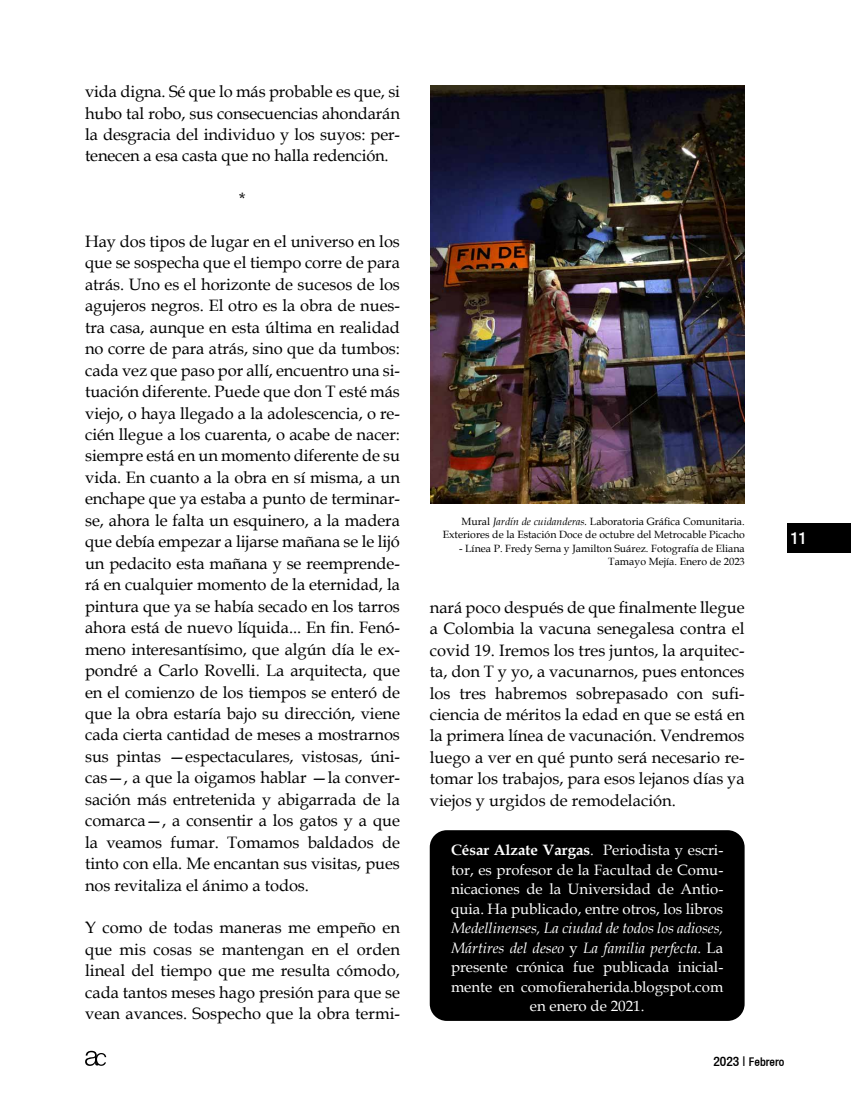
<style>
.page{position:relative;width:851px;height:1106px;background:#fff}
.page>*{position:absolute;margin:0;border:0;box-sizing:border-box;transform-origin:0 0}
.t1{font:500 condensed 16.95px "Helvetica 67";color:#fff}
.t2{font:16.5px/21.5px "Book Antiqua";letter-spacing:-.005em;color:#000;text-align:justify}
.t3{font:15px/19.5px "Book Antiqua";color:#fff;text-align:justify}
.t4{font:500 condensed 12px "Helvetica 67";color:#000}
.t5{font:10.5px/13.5px "Book Antiqua";color:#000;text-align:right}
.s1{font-style:italic}
.s2{font-weight:700}
.s3{font-size:13.5px}
</style>
<div class="page">
<div style="left:787px;top:523px;width:63px;height:29px;background:#000"></div>
<svg style="left:85px;top:1050px;width:21px;height:15px"></svg>
<div style="left:429px;top:830px;width:315px;height:190px;background:#000;border-radius:17px"></div>
<img style="left:430px;top:85px;width:314px;height:419px">
<p class="t2" style="left:85px;top:80px;width:316px">vida digna. Sé que lo más probable es que, si hubo tal robo, sus consecuencias ahondarán la desgracia del individuo y los suyos: per&shy;tenecen a esa casta que no halla redención.</p>
<p class="t2" style="left:239px;top:187px;width:8px">*</p>
<p class="t2" style="left:85px;top:230px;width:316px">Hay dos tipos de lugar en el universo en los que se sospecha que el tiempo corre de para atrás. Uno es el horizonte de sucesos de los agujeros negros. El otro es la obra de nues&shy;tra casa, aunque en esta última en realidad no corre de para atrás, sino que da tumbos: cada vez que paso por allí, encuentro una si&shy;tuación diferente. Puede que don T esté más viejo, o haya llegado a la adolescencia, o re&shy;cién llegue a los cuarenta, o acabe de nacer: siempre está en un momento diferente de su vida. En cuanto a la obra en sí misma, a un enchape que ya estaba a punto de terminar&shy;se, ahora le falta un esquinero, a la madera que debía empezar a lijarse mañana se le lijó un pedacito esta mañana y se reemprende&shy;rá en cualquier momento de la eternidad, la pintura que ya se había secado en los tarros ahora está de nuevo líquida... En fin. Fenó&shy;meno interesantísimo, que algún día le ex&shy;pondré a Carlo Rovelli. La arquitecta, que en el comienzo de los tiempos se enteró de que la obra estaría bajo su dirección, viene cada cierta cantidad de meses a mostrarnos sus pintas —espectaculares, vistosas, úni&shy;cas—, a que la oigamos hablar —la conver&shy;sación más entretenida y abigarrada de la comarca—, a consentir a los gatos y a que la veamos fumar. Tomamos baldados de tinto con ella. Me encantan sus visitas, pues nos revitaliza el ánimo a todos.</p>
<p class="t2" style="left:85px;top:916px;width:316px">Y como de todas maneras me empeño en que mis cosas se mantengan en el orden lineal del tiempo que me resulta cómodo, cada tantos meses hago presión para que se vean avances. Sospecho que la obra termi-</p>
<p class="t5" style="left:442px;top:514px;width:303px">Mural <span class="s1">Jardín de cuidanderas.</span> Laboratoria Gráfica Comunitaria.<br>Exteriores de la Estación Doce de octubre del Metrocable Picacho</p>
<p class="t5" style="left:459px;top:541px;width:287px">- Línea P. Fredy Serna y Jamilton Suárez. Fotografía de Eliana<br>Tamayo Mejía. Enero de 2023</p>
<p class="t2" style="left:429px;top:596px;width:316px">nará poco después de que finalmente llegue a Colombia la vacuna senegalesa contra el covid 19. Iremos los tres juntos, la arquitec&shy;ta, don T y yo, a vacunarnos, pues entonces los tres habremos sobrepasado con sufi&shy;ciencia de méritos la edad en que se está en la primera línea de vacunación. Vendremos luego a ver en qué punto será necesario re&shy;tomar los trabajos, para esos lejanos días ya viejos y urgidos de remodelación.</p>
<p class="t3" style="left:451px;top:840px;width:274px"><span class="s2">César Alzate Vargas</span>. Periodista y escri&shy;tor, es profesor de la Facultad de Comu&shy;nicaciones de la Universidad de Antio&shy;quia. Ha publicado, entre otros, los libros</p>
<p class="t3" style="left:451px;top:918px;width:274px;text-align:center"><span class="s1">Medellinenses, La ciudad de todos los adioses, Mártires del deseo</span> y <span class="s1">La familia perfecta</span>. La presente crónica fue publicada inicial&shy;mente en comofieraherida.blogspot.com en enero de 2021.</p>
<p class="t1" style="left:790px;top:528px;width:18px">11</p>
<p class="t4" style="left:713px;top:1054px;width:72px"><span class="s3">2023 |</span> Febrero</p>
</div>
